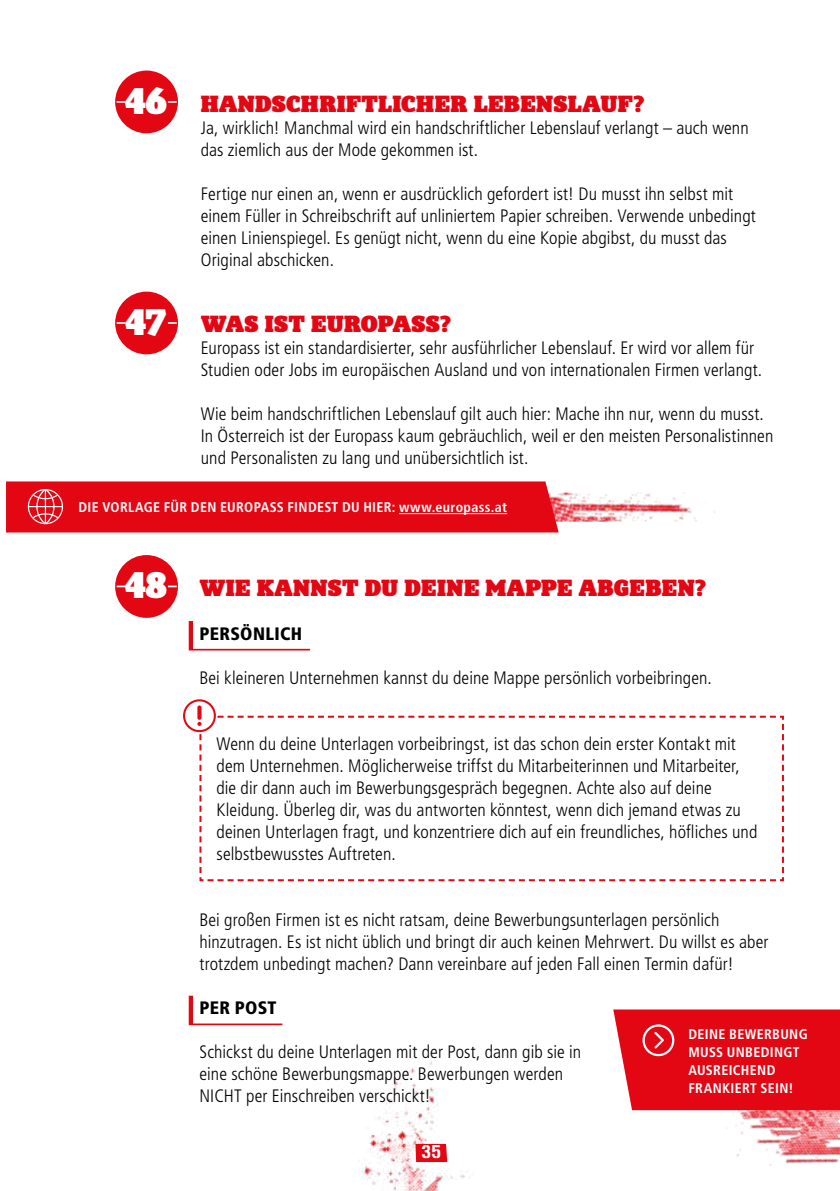
<style>
.page{position:relative;width:840px;height:1191px;background:#fff}
.page>*{position:absolute;margin:0;border:0;box-sizing:border-box;transform-origin:0 0}
.t1{font:900 38px "Sky Serif";color:#fff}
.t2{font:900 24px "Sky Serif";letter-spacing:.01em;color:#e30613}
.t3{font:300 condensed 18px/22px "Frutiger LT Std";letter-spacing:.005em;color:#000}
.t4{font:900 condensed 18px "Frutiger LT Std";letter-spacing:.015em;color:#000}
.t5{font:16px "Gunplay";color:#fff}
.t6{font:700 condensed 14px/18px "Frutiger LT Std";letter-spacing:.025em;color:#fff}
</style>
<div class="page">
<img style="left:361px;top:1061px;width:104px;height:130px">
<svg style="left:415px;top:1143px;width:32px;height:19px"></svg>
<div style="left:115px;top:71px;width:63px;height:62px;background:#e30613;border-radius:50%"></div>
<svg style="left:116px;top:101px;width:9px;height:2px"></svg>
<svg style="left:168px;top:101px;width:9px;height:2px"></svg>
<div style="left:115px;top:292px;width:63px;height:62px;background:#e30613;border-radius:50%"></div>
<svg style="left:116px;top:322px;width:9px;height:2px"></svg>
<svg style="left:168px;top:322px;width:9px;height:2px"></svg>
<div style="left:115px;top:555px;width:63px;height:63px;background:#e30613;border-radius:50%"></div>
<svg style="left:116px;top:585px;width:9px;height:2px"></svg>
<svg style="left:168px;top:585px;width:9px;height:2px"></svg>
<svg style="left:189px;top:621px;width:121px;height:29px"></svg>
<img style="left:558px;top:492px;width:157px;height:29px">
<div style="left:6px;top:481px;width:552px;height:51px;background:#e30613"></div>
<svg style="left:183px;top:699px;width:600px;height:182px"></svg>
<svg style="left:189px;top:995px;width:93px;height:30px"></svg>
<img style="left:707px;top:1110px;width:132px;height:56px">
<svg style="left:613px;top:1009px;width:226px;height:101px;background:#e41421"></svg>
<p class="t1" style="left:124px;top:79px;width:44px">46</p>
<p class="t1" style="left:125px;top:300px;width:43px">47</p>
<p class="t2" style="left:201px;top:90px;width:445px">HANDSCHRIFTLICHER LEBENSLAUF?</p>
<p class="t3" style="left:201px;top:117px;width:549px">Ja, wirklich! Manchmal wird ein handschriftlicher Lebenslauf verlangt – auch wenn das ziemlich aus der Mode gekommen ist.</p>
<p class="t3" style="left:201px;top:183px;width:556px">Fertige nur einen an, wenn er ausdrücklich gefordert ist! Du musst ihn selbst mit einem Füller in Schreibschrift auf unliniertem Papier schreiben. Verwende unbedingt einen Linienspiegel. Es genügt nicht, wenn du eine Kopie abgibst, du musst das Original abschicken.</p>
<p class="t2" style="left:201px;top:310px;width:252px">WAS IST EUROPASS?</p>
<p class="t3" style="left:201px;top:337px;width:562px">Europass ist ein standardisierter, sehr ausführlicher Lebenslauf. Er wird vor allem für<br>Studien oder Jobs im europäischen Ausland und von internationalen Firmen verlangt.</p>
<p class="t3" style="left:201px;top:403px;width:573px">Wie beim handschriftlichen Lebenslauf gilt auch hier: Mache ihn nur, wenn du musst.<br>In Österreich ist der Europass kaum gebräuchlich, weil er den meisten Personalistinnen und Personalisten zu lang und unübersichtlich ist.</p>
<p class="t6" style="left:78px;top:498px;width:430px">DIE VORLAGE FÜR DEN EUROPASS FINDEST DU HIER: www.europass.at</p>
<p class="t1" style="left:124px;top:563px;width:44px">48</p>
<p class="t2" style="left:199px;top:574px;width:508px">WIE KANNST DU DEINE MAPPE ABGEBEN?</p>
<p class="t4" style="left:199px;top:623px;width:104px">PERSÖNLICH</p>
<p class="t3" style="left:199px;top:667px;width:513px">Bei kleineren Unternehmen kannst du deine Mappe persönlich vorbeibringen.</p>
<p class="t3" style="left:216px;top:733px;width:542px">Wenn du deine Unterlagen vorbeibringst, ist das schon dein erster Kontakt mit dem Unternehmen. Möglicherweise triffst du Mitarbeiterinnen und Mitarbeiter, die dir dann auch im Bewerbungsgespräch begegnen. Achte also auf deine Kleidung. Überleg dir, was du antworten könntest, wenn dich jemand etwas zu deinen Unterlagen fragt, und konzentriere dich auf ein freundliches, höfiches und selbstbewusstes Auftreten.</p>
<p class="t3" style="left:199px;top:909px;width:570px">Bei großen Firmen ist es nicht ratsam, deine Bewerbungsunterlagen persönlich hinzutragen. Es ist nicht üblich und bringt dir auch keinen Mehrwert. Du willst es aber trotzdem unbedingt machen? Dann vereinbare auf jeden Fall einen Termin dafür!</p>
<p class="t4" style="left:199px;top:997px;width:79px">PER POST</p>
<p class="t3" style="left:199px;top:1041px;width:383px">Schickst du deine Unterlagen mit der Post, dann gib sie in eine schöne Bewerbungsmappe. Bewerbungen werden<br>NICHT per Einschreiben verschickt!</p>
<p class="t6" style="left:688px;top:1024px;width:121px">DEINE BEWERBUNG<br>MUSS UNBEDINGT<br>AUSREICHEND<br>FRANKIERT SEIN!</p>
<p class="t5" style="left:421px;top:1142px;width:21px">35</p>
</div>
